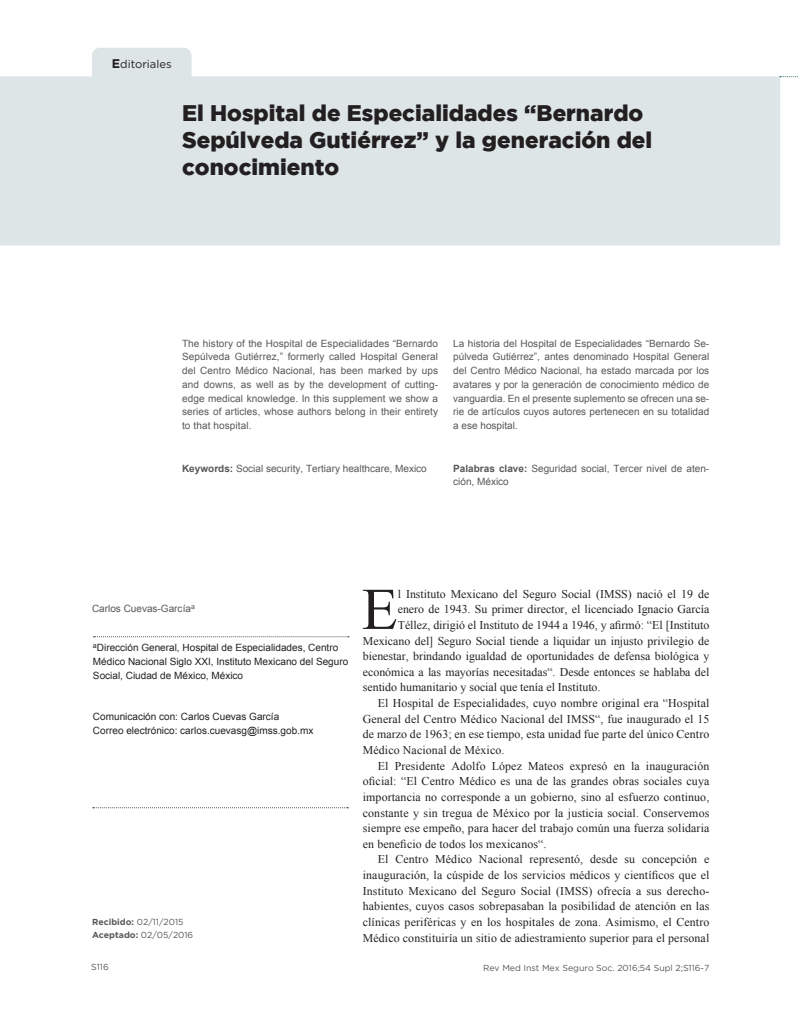
<style>
.page{position:relative;width:798px;height:1028px;background:#fff}
.page>*{position:absolute;margin:0;border:0;box-sizing:border-box;transform-origin:0 0}
.t1{font:59.12px "Times New Roman";color:#231f20}
.t2{font:900 22.5px/27px "Gotham";color:#231f20}
.t3{font:11.88px "Times New Roman";letter-spacing:.01em;color:#231f20}
.t4{font:11.25px "Gotham";color:#231f20}
.t5{font:10px/13.8px "Arial";color:#57585a;text-align:justify}
.t6{font:10px/13.8px "Arial";color:#231f20}
.t7{font:8.75px/13.8px "Gotham";color:#57585a}
.s1{font-weight:700;font-size:12.5px}
.s2{font-weight:700}
</style>
<div class="page">
<svg style="left:0;top:48px;width:780px;height:197px;background:#e1e8e9"></svg>
<svg style="left:93px;top:807px;width:255px;height:1px"></svg>
<svg style="left:93px;top:636px;width:256px;height:1px"></svg>
<svg style="left:779px;top:76px;width:19px;height:1px"></svg>
<p class="t4" style="left:112px;top:57px;width:61px"><span class="s1">E</span>ditoriales</p>
<h2 class="t2" style="left:182px;top:99px;width:471px">El Hospital de Especialidades “Bernardo<br>Sepúlveda Gutiérrez” y la generación del conocimiento</h2>
<p class="t5" style="left:182px;top:336px;width:257px">The history of the Hospital de Especialidades “Bernardo Sepúlveda Gutiérrez,” formerly called Hospital General del Centro Médico Nacional, has been marked by ups and downs, as well as by the development of cutting&shy;edge medical knowledge. In this supplement we show a series of articles, whose authors belong in their entirety to that hospital.</p>
<p class="t5" style="left:453px;top:336px;width:257px">La historia del Hospital de Especialidades “Bernardo Se&shy;púlveda Gutiérrez”, antes denominado Hospital General del Centro Médico Nacional, ha estado marcada por los avatares y por la generación de conocimiento médico de vanguardia. En el presente suplemento se ofrecen una se&shy;rie de artículos cuyos autores pertenecen en su totalidad a ese hospital.</p>
<p class="t5" style="left:453px;top:461px;width:257px"><span class="s2">Palabras clave:</span> Seguridad social, Tercer nivel de aten&shy;ción, México</p>
<p class="t5" style="left:182px;top:461px;width:246px"><span class="s2">Keywords:</span> Social security, Tertiary healthcare, Mexico</p>
<p class="t5" style="left:92px;top:602px;width:104px">Carlos Cuevas-García<sup>a</sup></p>
<p class="t6" style="left:93px;top:640px;width:257px"><sup>a</sup>Dirección General, Hospital de Especialidades, Centro<br>Médico Nacional Siglo XXI, Instituto Mexicano del Seguro<br>Social, Ciudad de México, México</p>
<p class="t6" style="left:93px;top:709px;width:222px">Comunicación con: Carlos Cuevas García<br>Correo electrónico: carlos.cuevasg@imss.gob.mx</p>
<p class="t7" style="left:92px;top:914px;width:103px"><span class="s2">Recibido:</span> 02/11/2015<br><span class="s2">Aceptado:</span> 02/05/2016</p>
<h1 class="t1" style="left:361px;top:569px;width:38px">E</h1>
<p class="t3" style="left:397px;top:585px;width:313px">l Instituto Mexicano del Seguro Social (IMSS) nació el 19 de</p>
<p class="t3" style="left:397px;top:601px;width:313px">enero de 1943. Su primer director, el licenciado Ignacio García</p>
<p class="t3" style="left:397px;top:617px;width:313px">Téllez, dirigió el Instituto de 1944 a 1946, y afirmó: “El [Instituto</p>
<p class="t3" style="left:363px;top:632px;width:348px">Mexicano del] Seguro Social tiende a liquidar un injusto privilegio de</p>
<p class="t3" style="left:363px;top:648px;width:348px">bienestar, brindando igualdad de oportunidades de defensa biológica y</p>
<p class="t3" style="left:363px;top:664px;width:348px">económica a las mayorías necesitadas“. Desde entonces se hablaba del</p>
<p class="t3" style="left:363px;top:679px;width:239px">sentido humanitario y social que tenía el Instituto.</p>
<p class="t3" style="left:377px;top:695px;width:333px">El Hospital de Especialidades, cuyo nombre original era “Hospital</p>
<p class="t3" style="left:363px;top:710px;width:348px">General del Centro Médico Nacional del IMSS“, fue inaugurado el 15</p>
<p class="t3" style="left:363px;top:726px;width:348px">de marzo de 1963; en ese tiempo, esta unidad fue parte del único Centro</p>
<p class="t3" style="left:363px;top:742px;width:143px">Médico Nacional de México.</p>
<p class="t3" style="left:377px;top:757px;width:333px">El Presidente Adolfo López Mateos expresó en la inauguración</p>
<p class="t3" style="left:363px;top:773px;width:348px">oficial: “El Centro Médico es una de las grandes obras sociales cuya</p>
<p class="t3" style="left:363px;top:789px;width:348px">importancia no corresponde a un gobierno, sino al esfuerzo continuo,</p>
<p class="t3" style="left:363px;top:804px;width:348px">constante y sin tregua de México por la justicia social. Conservemos</p>
<p class="t3" style="left:363px;top:820px;width:348px">siempre ese empeño, para hacer del trabajo común una fuerza solidaria</p>
<p class="t3" style="left:363px;top:835px;width:185px">en beneficio de todos los mexicanos“.</p>
<p class="t3" style="left:377px;top:851px;width:333px">El Centro Médico Nacional representó, desde su concepción e</p>
<p class="t3" style="left:363px;top:867px;width:348px">inauguración, la cúspide de los servicios médicos y científicos que el</p>
<p class="t3" style="left:363px;top:882px;width:348px">Instituto Mexicano del Seguro Social (IMSS) ofrecía a sus derecho-</p>
<p class="t3" style="left:363px;top:898px;width:348px">habientes, cuyos casos sobrepasaban la posibilidad de atención en las</p>
<p class="t3" style="left:363px;top:914px;width:348px">clínicas periféricas y en los hospitales de zona. Asimismo, el Centro</p>
<p class="t3" style="left:363px;top:929px;width:348px">Médico constituiría un sitio de adiestramiento superior para el personal</p>
<p class="t7" style="left:91px;top:960px;width:19px">S116</p>
<p class="t7" style="left:483px;top:960px;width:228px">Rev Med Inst Mex Seguro Soc. 2016;54 Supl 2;S116-7</p>
</div>
